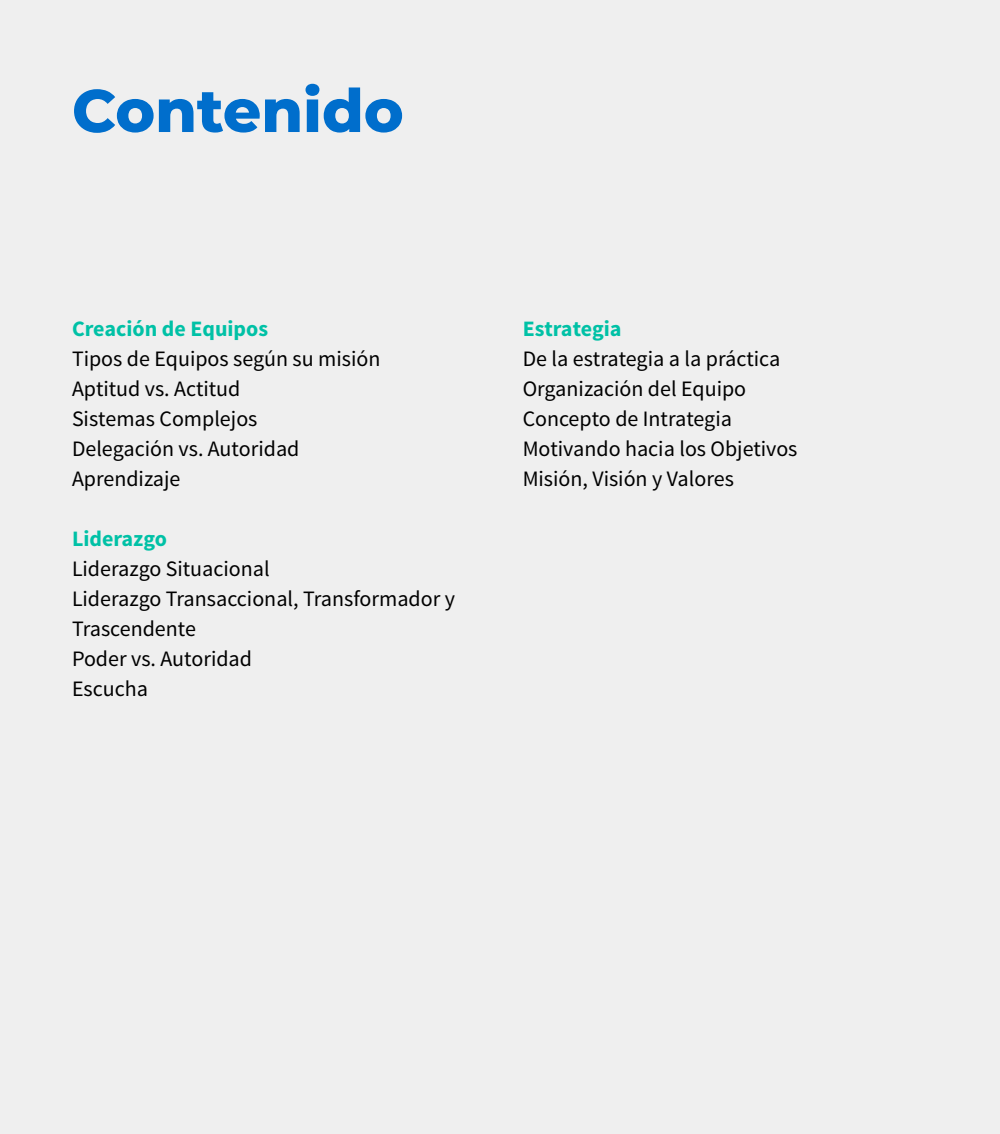
<style>
.page{position:relative;width:1000px;height:1134px;background:#efefef}
.page>*{position:absolute;margin:0;border:0;box-sizing:border-box;transform-origin:0 0}
.t1{font:800 60px "Montserrat";color:#006ecc}
.t2{font:22px/30px "Source Sans Pro";color:#000}
.t3{font:700 22px "Source Sans Pro";color:#00c1a6}
</style>
<div class="page">
<h1 class="t1" style="left:72px;top:67px;width:333px">Contenido</h1>
<p class="t3" style="left:72px;top:315px;width:198px">Creación de Equipos</p>
<p class="t2" style="left:72px;top:344px;width:310px">Tipos de Equipos según su misión<br>Aptitud vs. Actitud<br>Sistemas Complejos<br>Delegación vs. Autoridad<br>Aprendizaje</p>
<p class="t3" style="left:72px;top:525px;width:96px">Liderazgo</p>
<p class="t2" style="left:72px;top:554px;width:385px">Liderazgo Situacional<br>Liderazgo Transaccional, Transformador y<br>Trascendente<br>Poder vs. Autoridad<br>Escucha</p>
<p class="t3" style="left:523px;top:315px;width:100px">Estrategia</p>
<p class="t2" style="left:523px;top:344px;width:276px">De la estrategia a la práctica<br>Organización del Equipo<br>Concepto de Intrategia<br>Motivando hacia los Objetivos<br>Misión, Visión y Valores</p>
</div>
